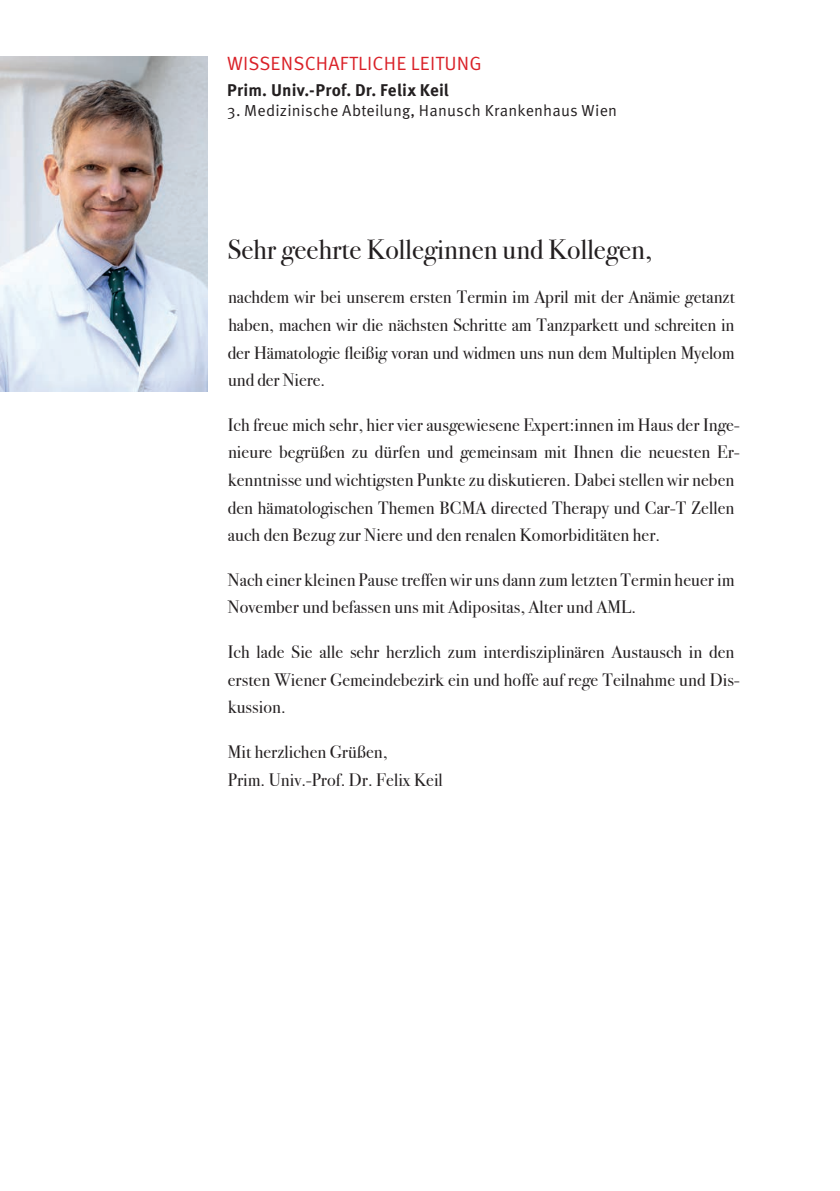
<style>
.page{position:relative;width:840px;height:1191px;background:#fff}
.page>*{position:absolute;margin:0;border:0;box-sizing:border-box;transform-origin:0 0}
.t1{font:28px "Bodoni Svty Two OSITCTT";color:#231f20}
.t2{font:19.2px "Meta Pro Norm";letter-spacing:.01em;color:#da2128}
.t3{font:18px/27.6px "Bodoni Svty Two OSITCTT";letter-spacing:.005em;color:#231f20}
.t4{font:700 17px "Meta Pro";letter-spacing:.015em;color:#231f20}
.t5{font:16px "Meta Pro Norm";letter-spacing:.01em;color:#231f20}
</style>
<div class="page">
<img style="left:0;top:57px;width:207px;height:334px">
<p class="t2" style="left:227px;top:49px;width:256px">WISSENSCHAFTLICHE LEITUNG</p>
<p class="t4" style="left:227px;top:77px;width:223px">Prim. Univ.-Prof. Dr. Felix Keil</p>
<p class="t5" style="left:227px;top:98px;width:391px">3. Medizinische Abteilung, Hanusch Krankenhaus Wien</p>
<h1 class="t1" style="left:227px;top:232px;width:426px">Sehr geehrte Kolleginnen und Kollegen,</h1>
<p class="t3" style="left:228px;top:283px;width:508px;text-align:justify">nachdem wir bei unserem ersten Termin im April mit der Anämie getanzt haben, machen wir die nächsten Schritte am Tanzparkett und schreiten in der Hämatologie fleißig voran und widmen uns nun dem Multiplen Myelom und der Niere.</p>
<p class="t3" style="left:228px;top:411px;width:513px">Ich freue mich sehr, hier vier ausgewiesene Expert:innen im Haus der Inge&shy;nieure begrüßen zu dürfen und gemeinsam mit Ihnen die neuesten Er&shy;kenntnisse und wichtigsten Punkte zu diskutieren. Dabei stellen wir neben den hämatologischen Themen BCMA directed Therapy und Car-T Zellen auch den Bezug zur Niere und den renalen Komorbiditäten her.</p>
<p class="t3" style="left:228px;top:566px;width:507px">Nach einer kleinen Pause treffen wir uns dann zum letzten Termin heuer im<br>November und befassen uns mit Adipositas, Alter und AML.</p>
<p class="t3" style="left:228px;top:638px;width:513px">Ich lade Sie alle sehr herzlich zum interdisziplinären Austausch in den ersten Wiener Gemeindebezirk ein und hoffe auf rege Teilnahme und Dis&shy;kussion.</p>
<p class="t3" style="left:227px;top:738px;width:216px">Mit herzlichen Grüßen,<br>Prim. Univ.-Prof. Dr. Felix Keil</p>
</div>
